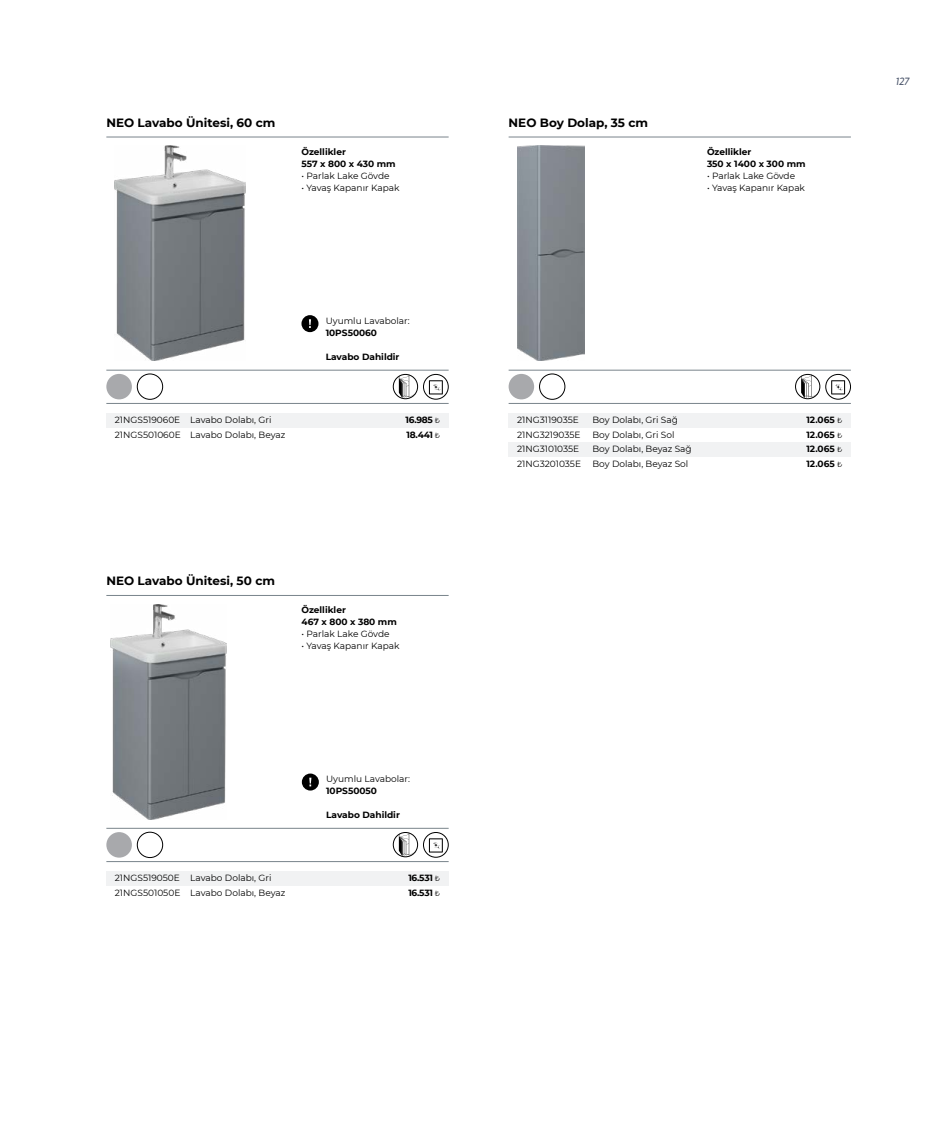
<style>
.page{position:relative;width:936px;height:1127px;background:#fff}
.page>*{position:absolute;margin:0;border:0;box-sizing:border-box;transform-origin:0 0}
.t1{font:700 12px "Montserrat";color:#000}
.t2{font:italic 10.5px "Crossten";color:#4b556b}
.t3{font:9px/14.7px "Montserrat";color:#000}
.t4{font:700 9px/12px "Montserrat";color:#000}
.s1{font-weight:400;font-size:7.5px}
</style>
<div class="page">
<div style="left:301px;top:315px;width:17px;height:17px;background:#000;border-radius:50%"></div>
<svg style="left:309px;top:319px;width:2px;height:9px"></svg>
<hr style="left:106px;top:370px;width:342px;height:1px;background:#79848b">
<hr style="left:106px;top:137px;width:342px;height:1px;background:#79848b">
<hr style="left:106px;top:403px;width:342px;height:1px;background:#79848b">
<img style="left:115px;top:146px;width:130px;height:215px">
<div style="left:302px;top:773px;width:17px;height:17px;background:#000;border-radius:50%"></div>
<svg style="left:309px;top:778px;width:2px;height:8px"></svg>
<hr style="left:106px;top:828px;width:342px;height:1px;background:#79848b">
<hr style="left:106px;top:595px;width:342px;height:1px;background:#79848b">
<hr style="left:106px;top:861px;width:342px;height:1px;background:#79848b">
<img style="left:111px;top:604px;width:116px;height:215px">
<div style="left:137px;top:374px;width:26px;height:25px;border:1px solid #000;border-radius:50%"></div>
<div style="left:106px;top:374px;width:26px;height:25px;background:#a8a9ac;border-radius:50%"></div>
<div style="left:137px;top:832px;width:26px;height:25px;border:1px solid #000;border-radius:50%"></div>
<div style="left:106px;top:832px;width:26px;height:25px;background:#a8a9ac;border-radius:50%"></div>
<hr style="left:508px;top:370px;width:342px;height:1px;background:#79848b">
<hr style="left:508px;top:137px;width:342px;height:1px;background:#79848b">
<hr style="left:508px;top:403px;width:342px;height:1px;background:#79848b">
<img style="left:517px;top:146px;width:67px;height:215px">
<div style="left:539px;top:374px;width:26px;height:25px;border:1px solid #000;border-radius:50%"></div>
<div style="left:508px;top:374px;width:26px;height:25px;background:#a8a9ac;border-radius:50%"></div>
<div style="left:106px;top:413px;width:342px;height:15px;background:#f1f2f3"></div>
<div style="left:508px;top:413px;width:342px;height:15px;background:#f1f2f3"></div>
<div style="left:508px;top:442px;width:342px;height:15px;background:#f1f2f3"></div>
<div style="left:106px;top:871px;width:342px;height:15px;background:#f1f2f3"></div>
<div style="left:423px;top:374px;width:25px;height:25px;border:1px solid #000;border-radius:50%"></div>
<svg style="left:429px;top:380px;width:14px;height:14px"></svg>
<div style="left:393px;top:374px;width:25px;height:25px;border:1px solid #000;border-radius:50%"></div>
<svg style="left:399px;top:374px;width:16px;height:24px"></svg>
<div style="left:423px;top:832px;width:25px;height:25px;border:1px solid #000;border-radius:50%"></div>
<svg style="left:429px;top:838px;width:14px;height:14px"></svg>
<div style="left:393px;top:832px;width:25px;height:25px;border:1px solid #000;border-radius:50%"></div>
<svg style="left:399px;top:832px;width:16px;height:23px"></svg>
<div style="left:825px;top:374px;width:25px;height:25px;border:1px solid #000;border-radius:50%"></div>
<svg style="left:831px;top:380px;width:14px;height:14px"></svg>
<div style="left:795px;top:374px;width:25px;height:25px;border:1px solid #000;border-radius:50%"></div>
<svg style="left:801px;top:374px;width:16px;height:24px"></svg>
<h1 class="t1" style="left:106px;top:114px;width:171px">NEO Lavabo Ünitesi, 60 cm</h1>
<p class="t4" style="left:301px;top:145px;width:96px">Özellikler<br>557 x 800 x 430 mm</p>
<p class="t3" style="left:301px;top:168px;width:90px">• Parlak Lake Gövde</p>
<p class="t3" style="left:301px;top:180px;width:99px">• Yavaş Kapanır Kapak</p>
<p class="t3" style="left:325px;top:313px;width:86px">Uyumlu Lavabolar:</p>
<p class="t4" style="left:325px;top:326px;width:53px">10PS50060</p>
<p class="t4" style="left:325px;top:350px;width:75px">Lavabo Dahildir</p>
<h1 class="t1" style="left:508px;top:114px;width:141px">NEO Boy Dolap, 35 cm</h1>
<p class="t4" style="left:707px;top:145px;width:100px">Özellikler<br>350 x 1400 x 300 mm</p>
<p class="t3" style="left:707px;top:168px;width:90px">• Parlak Lake Gövde</p>
<p class="t3" style="left:707px;top:180px;width:99px">• Yavaş Kapanır Kapak</p>
<p class="t3" style="left:190px;top:412px;width:83px">Lavabo Dolabı, Gri</p>
<p class="t3" style="left:592px;top:412px;width:87px">Boy Dolabı, Gri Sağ</p>
<p class="t4" style="left:405px;top:413px;width:36px">16.985 <span class="s1">₺</span></p>
<p class="t4" style="left:806px;top:413px;width:37px">12.065 <span class="s1">₺</span></p>
<p class="t3" style="left:115px;top:412px;width:67px">21NGS519060E</p>
<p class="t3" style="left:517px;top:412px;width:63px">21NG3119035E</p>
<p class="t3" style="left:190px;top:427px;width:97px">Lavabo Dolabı, Beyaz</p>
<p class="t3" style="left:592px;top:427px;width:101px">Boy Dolabı, Gri Sol<br>Boy Dolabı, Beyaz Sağ<br>Boy Dolabı, Beyaz Sol</p>
<p class="t3" style="left:115px;top:427px;width:67px">21NGS501060E</p>
<p class="t3" style="left:517px;top:427px;width:65px">21NG3219035E<br>21NG3101035E<br>21NG3201035E</p>
<p class="t4" style="left:406px;top:428px;width:35px">18.441 <span class="s1">₺</span></p>
<p class="t4" style="left:806px;top:427px;width:37px;line-height:14.7px;text-align:justify">12.065 <span class="s1">₺ </span>12.065 <span class="s1">₺ </span>12.065 <span class="s1">₺</span></p>
<h1 class="t1" style="left:106px;top:572px;width:170px">NEO Lavabo Ünitesi, 50 cm</h1>
<p class="t4" style="left:301px;top:603px;width:97px">Özellikler<br>467 x 800 x 380 mm</p>
<p class="t3" style="left:301px;top:626px;width:90px">• Parlak Lake Gövde</p>
<p class="t3" style="left:301px;top:638px;width:99px">• Yavaş Kapanır Kapak</p>
<p class="t3" style="left:115px;top:870px;width:67px">21NGS519050E</p>
<p class="t3" style="left:115px;top:885px;width:67px">21NGS501050E</p>
<p class="t3" style="left:190px;top:870px;width:83px">Lavabo Dolabı, Gri</p>
<p class="t3" style="left:190px;top:885px;width:97px">Lavabo Dolabı, Beyaz</p>
<p class="t3" style="left:326px;top:771px;width:86px">Uyumlu Lavabolar:</p>
<p class="t4" style="left:326px;top:784px;width:53px">10PS50050</p>
<p class="t4" style="left:326px;top:808px;width:75px">Lavabo Dahildir</p>
<p class="t4" style="left:408px;top:871px;width:33px">16.531 <span class="s1">₺</span></p>
<p class="t4" style="left:408px;top:886px;width:33px">16.531 <span class="s1">₺</span></p>
<p class="t2" style="left:896px;top:75px;width:15px">127</p>
</div>
